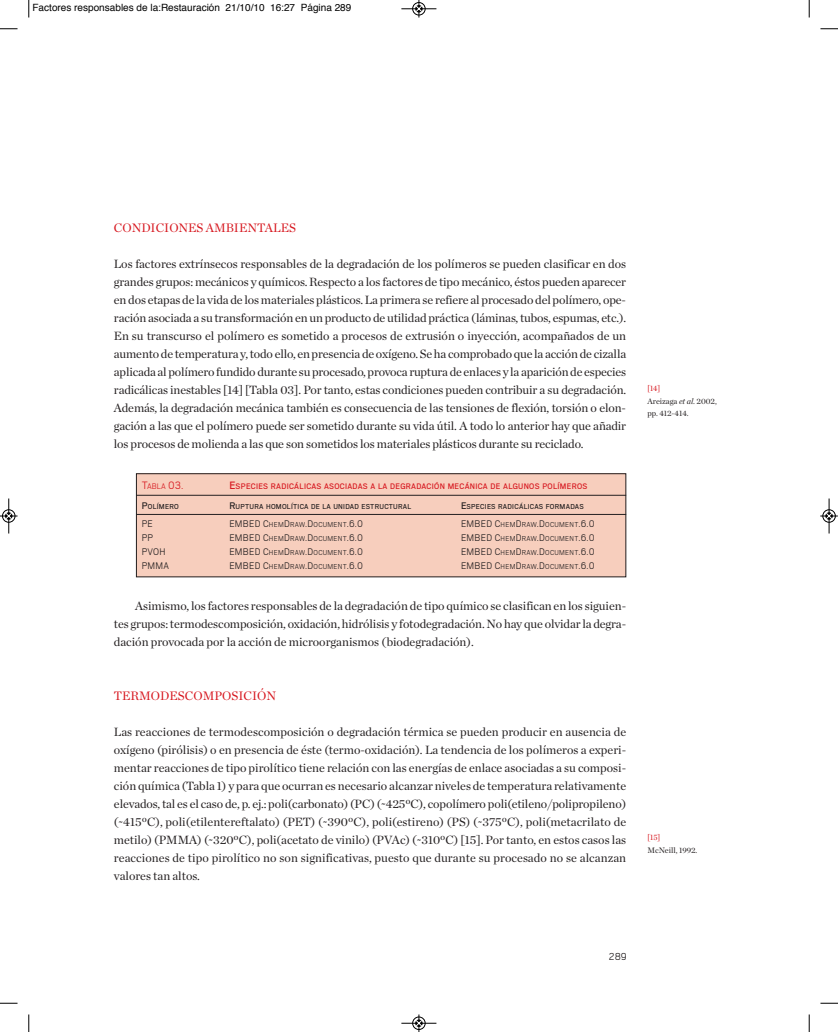
<style>
.page{position:relative;width:838px;height:1032px;background:#fff}
.page>*{position:absolute;margin:0;border:0;box-sizing:border-box;transform-origin:0 0}
.t1{font:12.5px "Chronicle Deck";color:#d7171f}
.t2{font:12.25px/18px "Chronicle Deck";color:#231f20;text-align:justify}
.t3{font:300 11.88px "Scout";color:#d7171f}
.t4{font:300 11.25px "Scout";color:#231f20}
.t5{font:300 10.62px "Scout";letter-spacing:.025em;color:#231f20}
.t6{font:10px "Helvetica";color:#000}
.t7{font:8.88px "Scout";letter-spacing:.035em;color:#d7171f}
.t8{font:8.12px/12.6px "Chronicle Deck";color:#231f20}
.t9{font:8.12px "Chronicle Deck";color:#d7171f;scale:.95 1}
.t10{font:8px "Scout";letter-spacing:.035em;color:#231f20}
.s1{font-size:8.88px}
.s2{font-size:11.88px}
.s3{font-size:10.62px}
.s4{font-size:8px}
.s5{color:#d7171f}
.s6{font-style:italic}
</style>
<div class="page">
<div style="left:136px;top:474px;width:489px;height:103px;background:#f7cebd"></div>
<div style="left:136px;top:473px;width:489px;height:104px;border:1px solid #231f20"></div>
<hr style="left:136px;top:495px;width:489px;height:1px;background:#231f20">
<hr style="left:136px;top:514px;width:489px;height:1px;background:#231f20">
<svg style="left:28px;top:0;width:2px;height:18px"></svg>
<svg style="left:0;top:28px;width:18px;height:2px"></svg>
<svg style="left:808px;top:0;width:1px;height:18px"></svg>
<svg style="left:820px;top:28px;width:17px;height:2px"></svg>
<svg style="left:28px;top:1014px;width:2px;height:18px"></svg>
<svg style="left:0;top:1003px;width:18px;height:1px"></svg>
<svg style="left:808px;top:1014px;width:1px;height:18px"></svg>
<svg style="left:820px;top:1003px;width:17px;height:1px"></svg>
<hr style="left:401px;top:9px;width:35px;height:1px;background:#000">
<div style="left:412px;top:2px;width:13px;height:13px;border:1px solid #000;border-radius:50%"></div>
<svg style="left:415px;top:0;width:7px;height:18px"></svg>
<hr style="left:401px;top:1023px;width:35px;height:1px;background:#000">
<div style="left:412px;top:1017px;width:13px;height:13px;border:1px solid #000;border-radius:50%"></div>
<svg style="left:415px;top:1014px;width:7px;height:18px"></svg>
<div style="left:2px;top:509px;width:13px;height:14px;border:1px solid #fff;border-radius:50%"></div>
<hr style="left:9px;top:498px;width:1px;height:35px;background:#000">
<div style="left:2px;top:510px;width:13px;height:12px;border:1px solid #000;border-radius:50%"></div>
<svg style="left:0;top:513px;width:18px;height:6px"></svg>
<div style="left:821px;top:509px;width:14px;height:14px;border:1px solid #fff;border-radius:50%"></div>
<hr style="left:828px;top:498px;width:1px;height:35px;background:#000">
<div style="left:822px;top:510px;width:13px;height:12px;border:1px solid #000;border-radius:50%"></div>
<svg style="left:820px;top:513px;width:17px;height:6px"></svg>
<p class="t6" style="left:32px;top:4px;width:320px">Factores responsables de la:Restauración 21/10/10 16:27 Página 289</p>
<p class="t1" style="left:114px;top:220px;width:183px">CONDICIONES AMBIENTALES</p>
<p class="t2" style="left:114px;top:254px;width:513px">Los factores extrínsecos responsables de la degradación de los polímeros se pueden clasificar en dos grandes grupos: mecánicos y químicos. Respecto a los factores de tipo mecánico, éstos pueden aparecer en dos etapas de la vida de los materiales plásticos. La primera se refiere al procesado del polímero, ope&shy;ración asociada a su transformación en un producto de utilidad práctica (láminas, tubos, espumas, etc.).<br>En su transcurso el polímero es sometido a procesos de extrusión o inyección, acompañados de un aumento de temperatura y,todo ello, enpresencia de oxígeno.Seha comprobado que la acciónde cizalla aplicada alpolímero fundidodurante suprocesado,provoca rupturade enlaces y la apariciónde especies radicálicas inestables [14] [Tabla 03]. Por tanto, estas condiciones pueden contribuir a su degradación.<br>Además, la degradación mecánica también es consecuencia de las tensiones de flexión, torsión o elon&shy;gación a las que el polímero puede ser sometido durante su vida útil. A todo lo anterior hay que añadir los procesos de molienda a las que son sometidos los materiales plásticos durante su reciclado.</p>
<p class="t3" style="left:142px;top:481px;width:43px">T<span class="s1">ABLA</span> 03.</p>
<p class="t7" style="left:229px;top:483px;width:359px"><span class="s2">E</span>SPECIES RADICÁLICAS ASOCIADAS A LA DEGRADACIÓN MECÁNICA DE ALGUNOS POLÍMEROS</p>
<p class="t10" style="left:142px;top:503px;width:39px"><span class="s3">P</span>OLÍMERO</p>
<p class="t10" style="left:229px;top:503px;width:183px"><span class="s3">R</span>UPTURA HOMOLÍTICA DE LA UNIDAD ESTRUCTURAL</p>
<p class="t10" style="left:460px;top:503px;width:124px"><span class="s3">E</span>SPECIES RADICÁLICAS FORMADAS</p>
<p class="t5" style="left:142px;top:521px;width:13px">PE</p>
<p class="t5" style="left:229px;top:521px;width:135px">EMBED C<span class="s4">HEM</span>D<span class="s4">RAW</span>.D<span class="s4">OCUMENT</span>.6.0</p>
<p class="t5" style="left:460px;top:521px;width:135px">EMBED C<span class="s4">HEM</span>D<span class="s4">RAW</span>.D<span class="s4">OCUMENT</span>.6.0</p>
<p class="t5" style="left:142px;top:534px;width:13px">PP</p>
<p class="t5" style="left:229px;top:534px;width:135px">EMBED C<span class="s4">HEM</span>D<span class="s4">RAW</span>.D<span class="s4">OCUMENT</span>.6.0</p>
<p class="t5" style="left:460px;top:534px;width:135px">EMBED C<span class="s4">HEM</span>D<span class="s4">RAW</span>.D<span class="s4">OCUMENT</span>.6.0</p>
<p class="t5" style="left:142px;top:548px;width:25px">PVOH</p>
<p class="t5" style="left:229px;top:548px;width:135px">EMBED C<span class="s4">HEM</span>D<span class="s4">RAW</span>.D<span class="s4">OCUMENT</span>.6.0</p>
<p class="t5" style="left:460px;top:548px;width:135px">EMBED C<span class="s4">HEM</span>D<span class="s4">RAW</span>.D<span class="s4">OCUMENT</span>.6.0</p>
<p class="t5" style="left:142px;top:562px;width:29px">PMMA</p>
<p class="t5" style="left:229px;top:562px;width:135px">EMBED C<span class="s4">HEM</span>D<span class="s4">RAW</span>.D<span class="s4">OCUMENT</span>.6.0</p>
<p class="t5" style="left:460px;top:562px;width:135px">EMBED C<span class="s4">HEM</span>D<span class="s4">RAW</span>.D<span class="s4">OCUMENT</span>.6.0</p>
<p class="t2" style="left:114px;top:596px;width:513px;text-indent:21px">Asimismo, los factores responsables de la degradación de tipo químico se clasifican en los siguien&shy;tes grupos: termodescomposición, oxidación, hidrólisis y fotodegradación. No hay que olvidar la degra&shy;dación provocada por la acción de microorganismos (biodegradación).</p>
<p class="t1" style="left:114px;top:688px;width:163px">TERMODESCOMPOSICIÓN</p>
<p class="t2" style="left:114px;top:722px;width:513px">Las reacciones de termodescomposición o degradación térmica se pueden producir en ausencia de oxígeno (pirólisis) o en presencia de éste (termo-oxidación). La tendencia de los polímeros a experi&shy;mentar reacciones de tipo pirolítico tiene relación con las energías de enlace asociadas a su composi&shy;ción química (Tabla 1) y para que ocurran es necesario alcanzar niveles de temperatura relativamente elevados, tal es el caso de, p. ej.: poli(carbonato) (PC) (~425ºC), copolímero poli(etileno/polipropileno) (~415ºC), poli(etilentereftalato) (PET) (~390ºC), poli(estireno) (PS) (~375ºC), poli(metacrilato de metilo) (PMMA) (~320ºC), poli(acetato de vinilo) (PVAc) (~310ºC) [15]. Por tanto, en estos casos las reacciones de tipo pirolítico no son significativas, puesto que durante su procesado no se alcanzan valores tan altos.</p>
<p class="t8" style="left:647px;top:382px;width:71px"><span class="s5">[14]<br></span>Areizaga <span class="s6">et al</span>. 2002, pp. 412-414.</p>
<p class="t9" style="left:647px;top:833px;width:15px">[15]</p>
<p class="t8" style="left:647px;top:844px;width:51px">McNeill, 1992.</p>
<p class="t4" style="left:608px;top:953px;width:19px">289</p>
</div>
